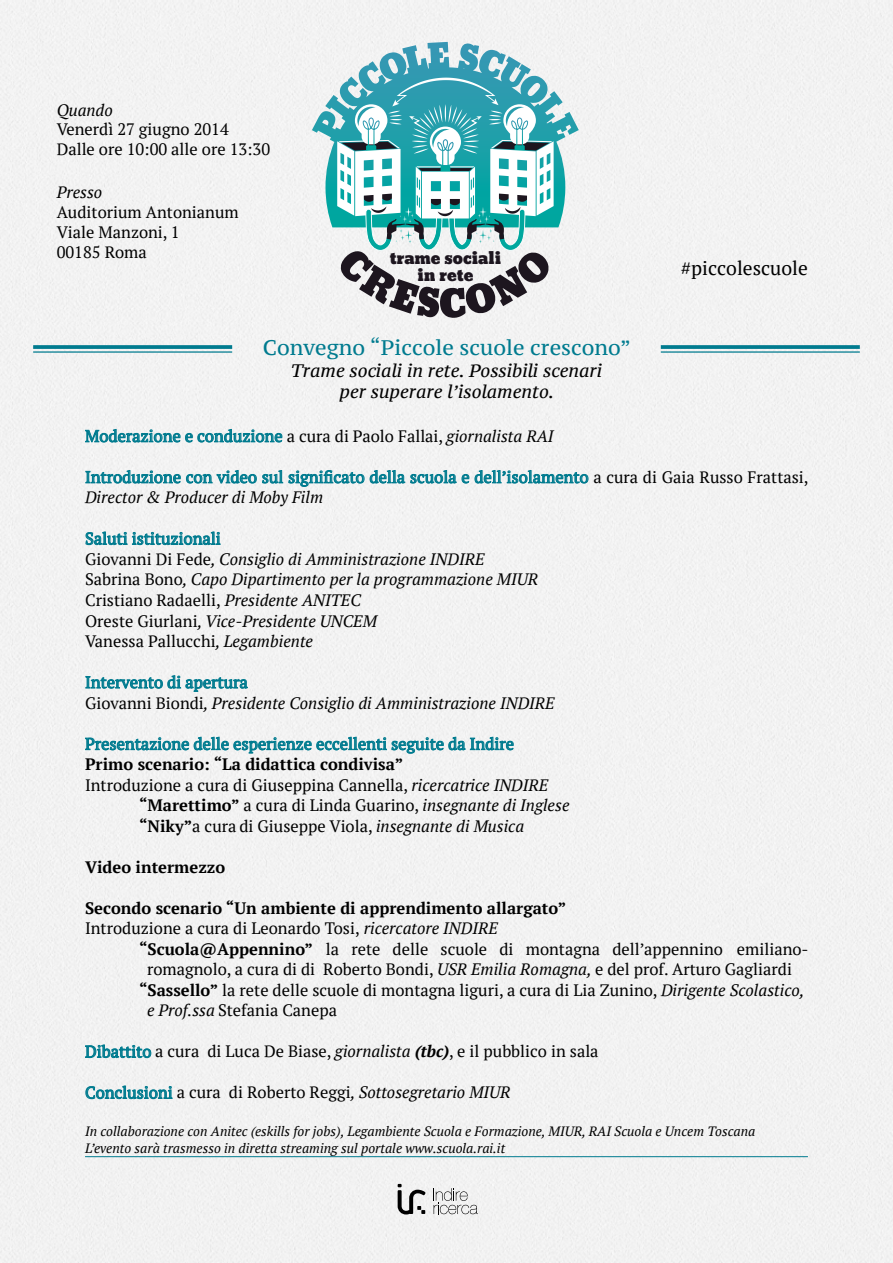
<style>
.page{position:relative;width:893px;height:1263px;background:#f2f2f2}
.page>*{position:absolute;margin:0;border:0;box-sizing:border-box;transform-origin:0 0}
.t1{font:21px "PT Serif Caption";color:#007b8f}
.t2{font:19.5px "PT Serif";color:#000}
.t3{font:italic 18px/21.6px "PT Serif Caption";color:#000;text-align:center}
.t4{font:16.5px/19.8px "PT Serif";color:#000}
.t5{font:italic 16.5px/20.5px "PT Serif";color:#000}
.t6{font:16.5px/20.5px "PT Serif";color:#007b8f}
.t7{font:700 16.5px/20.5px "PT Serif";color:#000}
.t8{font:16.2px/16.2px "Bevan";color:#1d161f;text-align:center}
.t9{font:italic 13.5px/17px "PT Serif";color:#000}
.s1{color:#000}
.s2{font-style:italic;color:#000}
.s3{font-style:normal;color:#007b8f}
.s4{font-style:normal}
.s5{font-style:italic}
.s6{font-weight:700}
.s7{font-weight:400}
.s8{font-weight:400;font-style:italic}
.s9{color:#007b8f}
.s10{font-weight:700;font-style:italic}
</style>
<div class="page">
<svg style="left:325px;top:43px;width:229px;height:275px"></svg>
<svg style="left:398px;top:1184px;width:28px;height:30px"></svg>
<svg style="left:434px;top:1188px;width:44px;height:26px"></svg>
<svg style="left:661px;top:345px;width:199px;height:4px"></svg>
<hr style="left:661px;top:351px;width:199px;height:2px;background:#007b8f">
<svg style="left:33px;top:345px;width:199px;height:4px"></svg>
<hr style="left:33px;top:351px;width:199px;height:2px;background:#007b8f">
<hr style="left:85px;top:1156px;width:723px;height:1px;background:#007b8f">
<svg style="left:85px;top:429px;width:197px;height:13px"></svg>
<svg style="left:86px;top:470px;width:94px;height:13px"></svg>
<svg style="left:186px;top:470px;width:97px;height:13px"></svg>
<svg style="left:289px;top:470px;width:75px;height:16px"></svg>
<svg style="left:370px;top:470px;width:35px;height:13px"></svg>
<svg style="left:411px;top:470px;width:45px;height:13px"></svg>
<svg style="left:462px;top:474px;width:7px;height:9px"></svg>
<svg style="left:475px;top:470px;width:113px;height:13px"></svg>
<svg style="left:86px;top:532px;width:134px;height:13px"></svg>
<svg style="left:86px;top:675px;width:162px;height:16px"></svg>
<svg style="left:85px;top:737px;width:226px;height:16px"></svg>
<svg style="left:317px;top:737px;width:126px;height:16px"></svg>
<svg style="left:449px;top:737px;width:64px;height:13px"></svg>
<svg style="left:85px;top:1045px;width:66px;height:13px"></svg>
<svg style="left:86px;top:1086px;width:86px;height:13px"></svg>
<div style="left:677px;top:240px;width:84px;height:67px;background:#f3f3f3"></div>
<p class="t5" style="left:57px;top:99px;width:58px">Quando</p>
<p class="t4" style="left:57px;top:120px;width:215px">Venerdì 27 giugno 2014<br>Dalle ore 10:00 alle ore 13:30</p>
<p class="t5" style="left:57px;top:182px;width:47px">Presso</p>
<p class="t4" style="left:57px;top:202px;width:184px">Auditorium Antonianum<br>Viale Manzoni, 1<br>00185 Roma</p>
<p class="t8" style="left:390px;top:250px;width:113px">trame sociali in rete</p>
<p class="t2" style="left:681px;top:256px;width:129px">#piccolescuole</p>
<p class="t1" style="left:263px;top:334px;width:369px">Convegno “Piccole scuole crescono”</p>
<p class="t3" style="left:291px;top:359px;width:313px">Trame sociali in rete. Possibili scenari per superare l’isolamento.</p>
<p class="t6" style="left:85px;top:426px;width:470px">Moderazione e conduzione <span class="s1">a cura di Paolo Fallai,</span> <span class="s2">giornalista RAI</span></p>
<p class="t6" style="left:85px;top:467px;width:725px">Introduzione con video sul significato della scuola e dell’isolamento <span class="s1">a cura di Gaia Russo Frattasi,<br></span><span class="s2">Director &amp; Producer di Moby Film</span></p>
<p class="t5" style="left:85px;top:528px;width:454px"><span class="s3">Saluti istituzionali<br></span><span class="s4">Giovanni Di Fede</span>, Consiglio di Amministrazione INDIRE <span class="s4">Sabrina Bono</span>, Capo Dipartimento per la programmazione MIUR <span class="s4">Cristiano Radaelli,</span> Presidente ANITEC<br><span class="s4">Oreste Giurlani</span>, Vice-Presidente UNCEM<br><span class="s4">Vanessa Pallucchi</span>, Legambiente</p>
<p class="t5" style="left:85px;top:672px;width:471px"><span class="s3">Intervento di apertura<br></span><span class="s4">Giovanni Biondi</span>, Presidente Consiglio di Amministrazione INDIRE</p>
<p class="t6" style="left:85px;top:733px;width:430px">Presentazione delle esperienze eccellenti seguite da Indire</p>
<p class="t7" style="left:85px;top:754px;width:320px">Primo scenario: “La didattica condivisa”</p>
<p class="t4" style="left:85px;top:775px;width:465px">Introduzione a cura di Giuseppina Cannella, <span class="s5">ricercatrice INDIRE</span></p>
<p class="t4" style="left:139px;top:795px;width:432px"><span class="s6">“Marettimo”</span> a cura di Linda Guarino, <span class="s5">insegnante di Inglese</span></p>
<p class="t4" style="left:139px;top:816px;width:387px"><span class="s6">“Niky”</span>a cura di Giuseppe Viola, <span class="s5">insegnante di Musica</span></p>
<p class="t7" style="left:85px;top:856px;width:142px">Video intermezzo</p>
<p class="t7" style="left:85px;top:897px;width:483px">Secondo scenario “Un ambiente di apprendimento allargato”<br><span class="s7">Introduzione a cura di Leonardo Tosi,</span> <span class="s8">ricercatore INDIRE</span></p>
<p class="t4" style="left:139px;top:939px;width:671px"><span class="s6">“Scuola@Appennino”</span> la rete delle scuole di montagna dell’appennino emiliano-</p>
<p class="t4" style="left:147px;top:959px;width:646px">romagnolo, a cura di di Roberto Bondi, <span class="s5">USR Emilia Romagna,</span> e del prof. Arturo Gagliardi</p>
<p class="t4" style="left:139px;top:980px;width:667px"><span class="s6">“Sassello”</span> la rete delle scuole di montagna liguri, a cura di Lia Zunino, <span class="s5">Dirigente Scolastico,</span></p>
<p class="t4" style="left:147px;top:1000px;width:191px"><span class="s5">e Prof.ssa</span> Stefania Canepa</p>
<p class="t4" style="left:85px;top:1041px;width:515px"><span class="s9">Dibattito</span> a cura di Luca De Biase, <span class="s5">giornalista</span> <span class="s10">(tbc)</span>, e il pubblico in sala</p>
<p class="t5" style="left:85px;top:1082px;width:427px"><span class="s3">Conclusioni</span> <span class="s4">a cura di Roberto Reggi</span>, Sottosegretario MIUR</p>
<p class="t9" style="left:85px;top:1122px;width:672px">In collaborazione con Anitec (eskills for jobs), Legambiente Scuola e Formazione, MIUR, RAI Scuola e Uncem Toscana<br>L’evento sarà trasmesso in diretta streaming sul portale www.scuola.rai.it</p>
</div>
